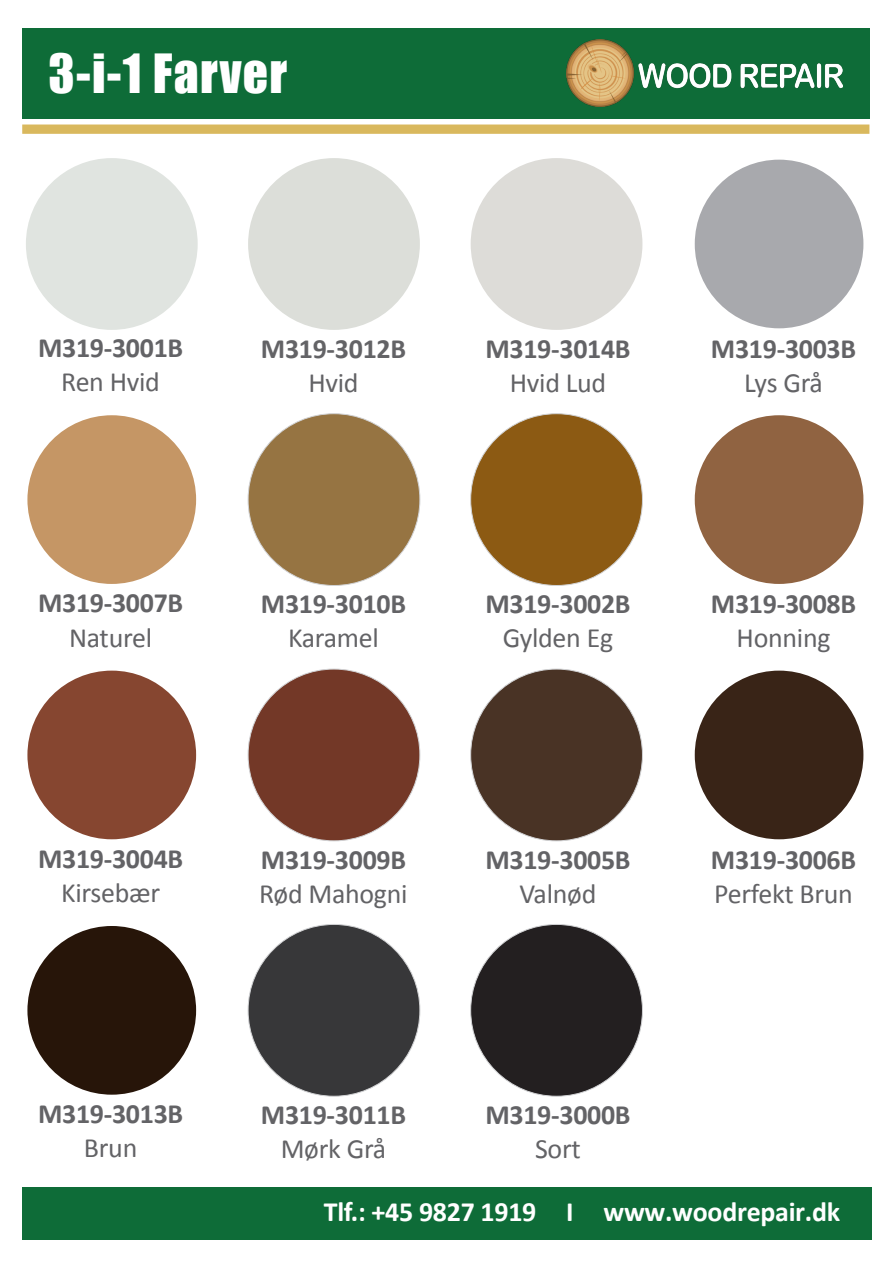
<style>
.page{position:relative;width:893px;height:1263px;background:#fff}
.page>*{position:absolute;margin:0;border:0;box-sizing:border-box;transform-origin:0 0}
.t1{font:49.65px "Impact";letter-spacing:.025em;color:#fff}
.t2{font:700 27.9px "Calibri";letter-spacing:-.01em;color:#636366}
.t3{font:27.9px "Calibri";letter-spacing:-.01em;color:#636366}
.t4{font:700 27.9px "Calibri";letter-spacing:-.01em;color:#fff}
</style>
<div class="page">
<div style="left:22px;top:28px;width:847px;height:91px;background:#0e6c38"></div>
<div style="left:22px;top:125px;width:847px;height:9px;background:#d9b85d"></div>
<div style="left:26px;top:158px;width:172px;height:172px;background:#e0e4e0;border-radius:50%"></div>
<div style="left:26px;top:414px;width:172px;height:171px;background:#c59665;border-radius:50%"></div>
<div style="left:26px;top:669px;width:172px;height:172px;background:#864630;border-radius:50%"></div>
<div style="left:26px;top:924px;width:172px;height:172px;background:#271509;border-radius:50%"></div>
<div style="left:248px;top:158px;width:172px;height:172px;background:#dcded9;border-radius:50%"></div>
<div style="left:248px;top:414px;width:172px;height:171px;background:#967442;border-radius:50%"></div>
<div style="left:248px;top:669px;width:172px;height:172px;background:#733827;border-radius:50%"></div>
<div style="left:248px;top:924px;width:172px;height:172px;background:#373739;border-radius:50%"></div>
<div style="left:471px;top:158px;width:171px;height:172px;background:#dddcd8;border-radius:50%"></div>
<div style="left:471px;top:414px;width:171px;height:171px;background:#8c5a13;border-radius:50%"></div>
<div style="left:471px;top:669px;width:171px;height:172px;background:#493325;border-radius:50%"></div>
<div style="left:471px;top:924px;width:171px;height:172px;background:#231f20;border-radius:50%"></div>
<div style="left:693px;top:158px;width:172px;height:172px;background:#a8a9ad;border-radius:50%"></div>
<div style="left:693px;top:414px;width:172px;height:171px;background:#906341;border-radius:50%"></div>
<div style="left:693px;top:669px;width:172px;height:172px;background:#392417;border-radius:50%"></div>
<div style="left:688px;top:920px;width:182px;height:181px;border:9px solid #fff;border-radius:50%"></div>
<div style="left:22px;top:1187px;width:850px;height:53px;background:#0e6c38"></div>
<img style="left:567px;top:39px;width:275px;height:68px">
<p class="t1" style="left:49px;top:35px;width:240px">3-i-1 Farver</p>
<p class="t2" style="left:38px;top:330px;width:147px">M319-3001B</p>
<p class="t3" style="left:61px;top:364px;width:100px">Ren Hvid</p>
<p class="t2" style="left:261px;top:331px;width:147px">M319-3012B</p>
<p class="t3" style="left:308px;top:365px;width:52px">Hvid</p>
<p class="t2" style="left:38px;top:585px;width:147px">M319-3007B</p>
<p class="t3" style="left:69px;top:620px;width:85px">Naturel</p>
<p class="t2" style="left:261px;top:586px;width:147px">M319-3010B</p>
<p class="t3" style="left:288px;top:620px;width:92px">Karamel</p>
<p class="t2" style="left:38px;top:841px;width:147px">M319-3004B</p>
<p class="t3" style="left:61px;top:875px;width:100px">Kirsebær</p>
<p class="t2" style="left:38px;top:1096px;width:147px">M319-3013B</p>
<p class="t3" style="left:84px;top:1130px;width:55px">Brun</p>
<p class="t2" style="left:261px;top:842px;width:147px">M319-3009B</p>
<p class="t3" style="left:259px;top:876px;width:150px">Rød Mahogni</p>
<p class="t2" style="left:261px;top:1097px;width:147px">M319-3011B</p>
<p class="t3" style="left:281px;top:1131px;width:107px">Mørk Grå</p>
<p class="t2" style="left:485px;top:331px;width:147px">M319-3014B</p>
<p class="t3" style="left:510px;top:365px;width:98px">Hvid Lud</p>
<p class="t2" style="left:485px;top:586px;width:147px">M319-3002B</p>
<p class="t3" style="left:503px;top:620px;width:112px">Gylden Eg</p>
<p class="t2" style="left:485px;top:842px;width:147px">M319-3005B</p>
<p class="t3" style="left:520px;top:876px;width:78px">Valnød</p>
<p class="t2" style="left:485px;top:1097px;width:147px">M319-3000B</p>
<p class="t3" style="left:535px;top:1131px;width:47px">Sort</p>
<p class="t2" style="left:711px;top:331px;width:147px">M319-3003B</p>
<p class="t3" style="left:744px;top:365px;width:80px">Lys Grå</p>
<p class="t2" style="left:711px;top:586px;width:147px">M319-3008B</p>
<p class="t3" style="left:736px;top:620px;width:95px">Honning</p>
<p class="t2" style="left:711px;top:842px;width:147px">M319-3006B</p>
<p class="t3" style="left:714px;top:876px;width:140px">Perfekt Brun</p>
<p class="t4" style="left:324px;top:1194px;width:518px">Tlf.: +45 9827 1919 I www.woodrepair.dk</p>
</div>
